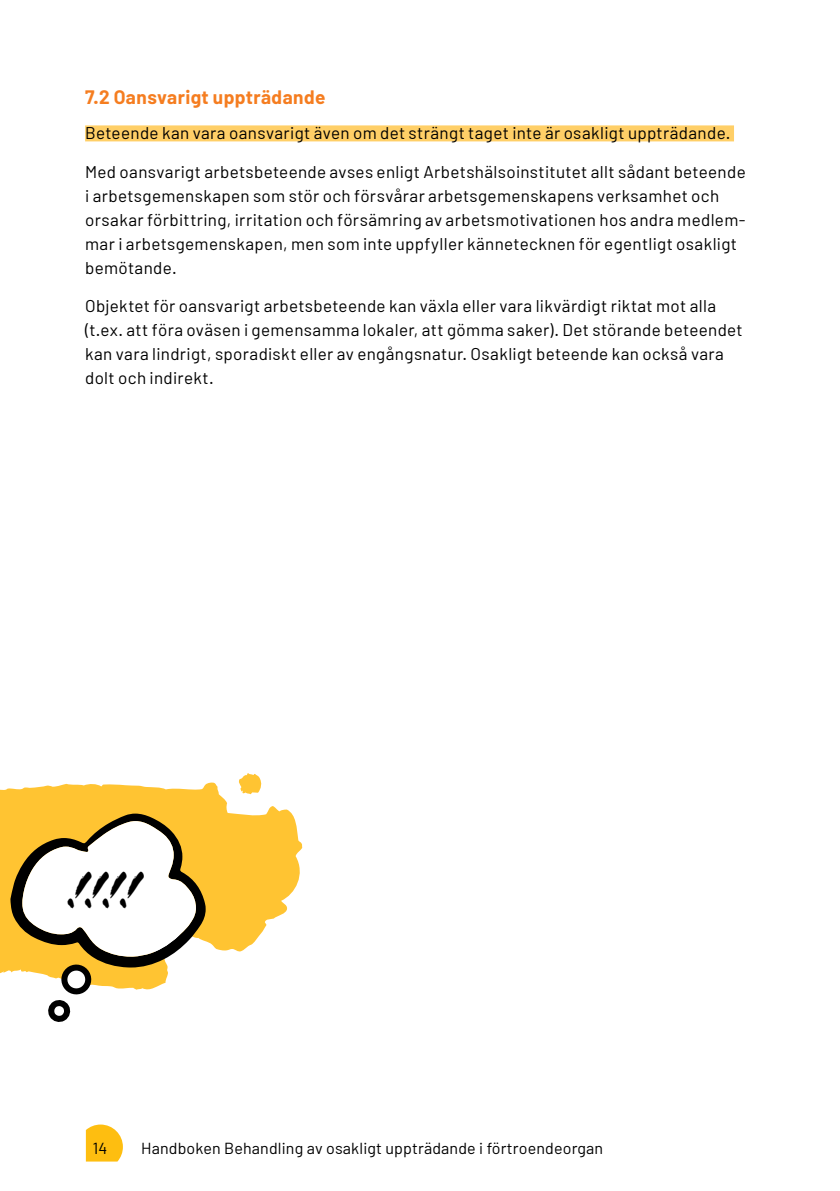
<style>
.page{position:relative;width:840px;height:1191px;background:#fff}
.page>*{position:absolute;margin:0;border:0;box-sizing:border-box;transform-origin:0 0}
.t1{font:49.8px "Flood Std";color:#000}
.t2{font:700 19px "Barlow";letter-spacing:.02em;color:#f57d20}
.t3{font:17px/24px "Barlow";letter-spacing:.02em;color:#000}
.t4{font:16px "Barlow";letter-spacing:.01em;color:#000}
</style>
<div class="page">
<svg style="left:86px;top:1124px;width:37px;height:37px"></svg>
<div style="left:85px;top:125px;width:648px;height:16px;background:#ffcf67"></div>
<svg style="left:0;top:782px;width:303px;height:192px;fill:#ffc432"></svg>
<svg style="left:237px;top:773px;width:26px;height:21px"></svg>
<svg style="left:10px;top:813px;width:195px;height:209px"></svg>
<p class="t2" style="left:85px;top:85px;width:242px">7.2 Oansvarigt uppträdande</p>
<p class="t3" style="left:85px;top:121px;width:646px">Beteende kan vara oansvarigt även om det strängt taget inte är osakligt uppträdande.</p>
<p class="t3" style="left:85px;top:159px;width:661px">Med oansvarigt arbetsbeteende avses enligt Arbetshälsoinstitutet allt sådant beteende i arbetsgemenskapen som stör och försvårar arbetsgemenskapens verksamhet och orsakar förbittring, irritation och försämring av arbetsmotivationen hos andra medlem&shy;mar i arbetsgemenskapen, men som inte uppfyller kännetecknen för egentligt osakligt bemötande.</p>
<p class="t3" style="left:85px;top:293px;width:658px">Objektet för oansvarigt arbetsbeteende kan växla eller vara likvärdigt riktat mot alla (t.ex. att föra oväsen i gemensamma lokaler, att gömma saker). Det störande beteendet kan vara lindrigt, sporadiskt eller av engångsnatur. Osakligt beteende kan också vara dolt och indirekt.</p>
<h1 class="t1" style="left:71px;top:861px;width:71px">!!!!</h1>
<p class="t4" style="left:93px;top:1137px;width:16px">14</p>
<p class="t4" style="left:141px;top:1137px;width:463px">Handboken Behandling av osakligt uppträdande i förtroendeorgan</p>
</div>
